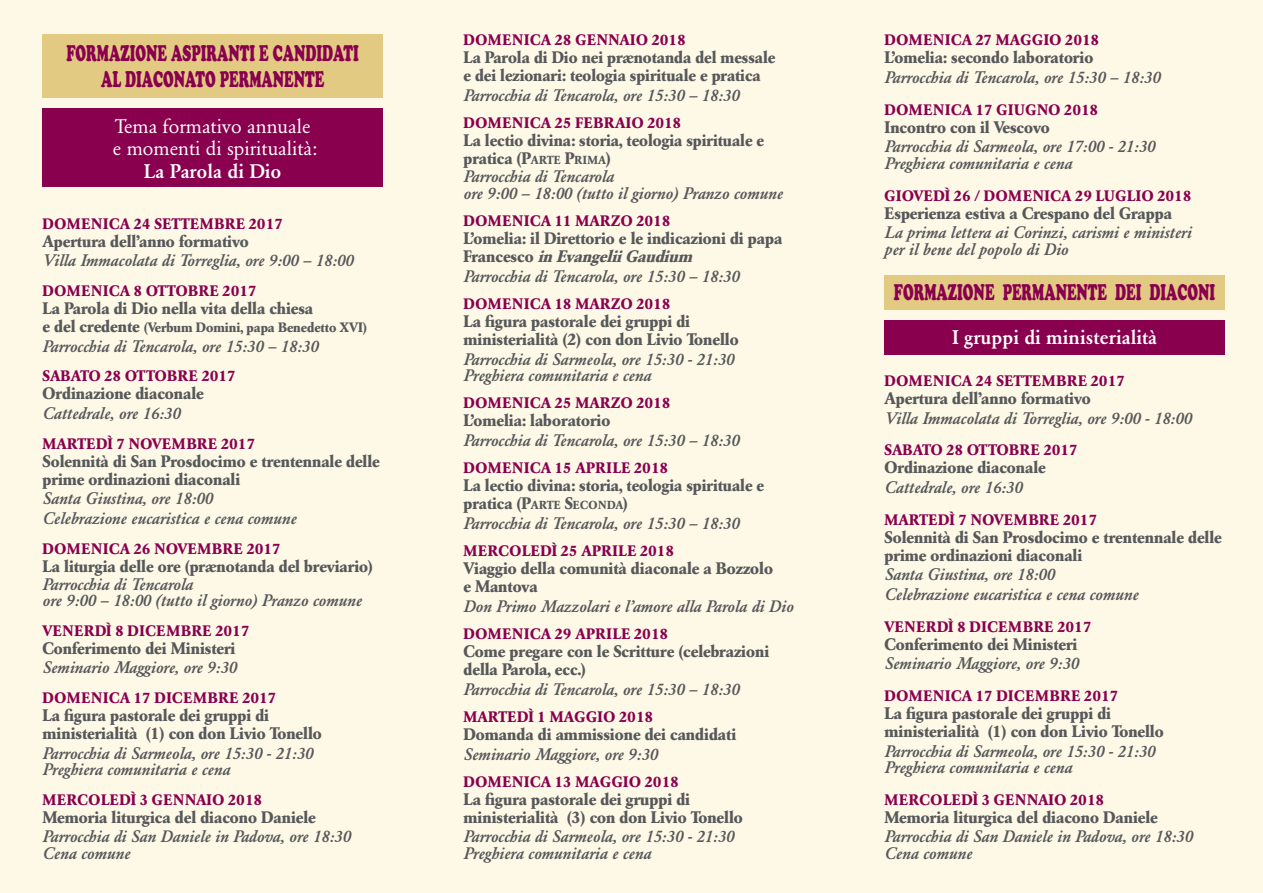
<style>
.page{position:relative;width:1263px;height:893px;background:#fef9e7}
.page>*{position:absolute;margin:0;border:0;box-sizing:border-box;transform-origin:0 0}
.t1{font:22.5px/25.5px "Cooper Black Std";color:#89004f;text-align:center;scale:.58 1}
.t2{font:19.5px/22.5px "Garamond BE";color:#fff}
.t3{font:500 19.5px "Garamond BE";color:#fff}
.t4{font:italic 500 16.5px/16.5px "Garamond BE";color:#57585a}
.t5{font:700 16.5px/18px "Garamond BE";color:#57585a}
.t6{font:700 15px "Garamond BE";letter-spacing:.04em;color:#89004f}
.t7{font:700 15px "Garamond BE";letter-spacing:.02em;color:#89004f}
.t8{font:700 15px "Garamond BE";color:#89004f}
.t9{font:700 13.5px "Garamond BE";color:#57585a}
.t10{font:700 11.55px "Garamond BE";letter-spacing:.02em;color:#57585a}
.s1{font-size:16.5px}
.s2{font-style:italic}
</style>
<div class="page">
<div style="left:43px;top:34px;width:340px;height:64px;background:#e3ca83"></div>
<div style="left:43px;top:109px;width:340px;height:78px;background:#89004f"></div>
<div style="left:884px;top:320px;width:341px;height:34px;background:#89004f"></div>
<div style="left:884px;top:275px;width:341px;height:34px;background:#e3ca83"></div>
<h1 class="t1" style="left:67px;top:40px;width:505px">FORMAZIONE ASPIRANTI E CANDIDATI<br>AL DIACONATO PERMANENTE</h1>
<p class="t2" style="left:113px;top:115px;width:206px">Tema formativo annuale e momenti di spiritualità:</p>
<p class="t3" style="left:144px;top:160px;width:139px">La Parola di Dio</p>
<p class="t6" style="left:43px;top:215px;width:242px">DOMENICA 24 SETTEMBRE 2017</p>
<p class="t5" style="left:43px;top:232px;width:208px">Apertura dell’anno formativo</p>
<p class="t4" style="left:43px;top:252px;width:312px">Villa Immacolata di Torreglia, ore 9:00 – 18:00</p>
<p class="t6" style="left:43px;top:282px;width:216px">DOMENICA 8 OTTOBRE 2017</p>
<p class="t5" style="left:43px;top:299px;width:272px">La Parola di Dio nella vita della chiesa</p>
<p class="t9" style="left:43px;top:320px;width:326px"><span class="s1">e del credente</span> (Verbum Domini, papa Benedetto XVI)</p>
<p class="t4" style="left:43px;top:338px;width:277px">Parrocchia di Tencarola, ore 15:30 – 18:30</p>
<p class="t8" style="left:43px;top:367px;width:195px">SABATO 28 OTTOBRE 2017</p>
<p class="t5" style="left:43px;top:385px;width:163px">Ordinazione diaconale</p>
<p class="t4" style="left:43px;top:405px;width:139px">Cattedrale, ore 16:30</p>
<p class="t7" style="left:43px;top:435px;width:214px">MARTEDÌ 7 NOVEMBRE 2017</p>
<p class="t5" style="left:43px;top:452px;width:339px">Solennità di San Prosdocimo e trentennale delle prime ordinazioni diaconali</p>
<p class="t4" style="left:43px;top:489px;width:256px;line-height:19.5px">Santa Giustina, ore 18:00<br>Celebrazione eucaristica e cena comune</p>
<p class="t6" style="left:43px;top:540px;width:240px">DOMENICA 26 NOVEMBRE 2017</p>
<p class="t5" style="left:43px;top:557px;width:332px">La liturgia delle ore (prænotanda del breviario)</p>
<p class="t4" style="left:43px;top:576px;width:321px">Parrocchia di Tencarola<br>ore 9:00 – 18:00 (tutto il giorno) Pranzo comune</p>
<p class="t6" style="left:43px;top:622px;width:208px">VENERDÌ 8 DICEMBRE 2017</p>
<p class="t5" style="left:43px;top:639px;width:194px">Conferimento dei Ministeri</p>
<p class="t4" style="left:43px;top:659px;width:196px">Seminario Maggiore, ore 9:30</p>
<p class="t6" style="left:43px;top:689px;width:235px">DOMENICA 17 DICEMBRE 2017</p>
<p class="t5" style="left:43px;top:706px;width:281px">La figura pastorale dei gruppi di ministerialità (1) con don Livio Tonello</p>
<p class="t4" style="left:43px;top:745px;width:272px">Parrocchia di Sarmeola, ore 15:30 - 21:30<br>Preghiera comunitaria e cena</p>
<p class="t6" style="left:43px;top:791px;width:221px">MERCOLEDÌ 3 GENNAIO 2018</p>
<p class="t5" style="left:43px;top:808px;width:275px">Memoria liturgica del diacono Daniele</p>
<p class="t4" style="left:43px;top:829px;width:310px">Parrocchia di San Daniele in Padova, ore 18:30<br>Cena comune</p>
<p class="t6" style="left:463px;top:31px;width:224px">DOMENICA 28 GENNAIO 2018</p>
<p class="t5" style="left:463px;top:49px;width:313px">La Parola di Dio nei prænotanda del messale e dei lezionari: teologia spirituale e pratica</p>
<p class="t4" style="left:463px;top:87px;width:277px">Parrocchia di Tencarola, ore 15:30 – 18:30</p>
<p class="t6" style="left:463px;top:114px;width:219px">DOMENICA 25 FEBRAIO 2018</p>
<p class="t5" style="left:463px;top:132px;width:302px">La lectio divina: storia, teologia spirituale e</p>
<p class="t10" style="left:463px;top:153px;width:149px"><span class="s1">pratica</span> <span class="s1">(P</span>ARTE <span class="s1">P</span>RIMA<span class="s1">)</span></p>
<p class="t4" style="left:463px;top:168px;width:321px">Parrocchia di Tencarola<br>ore 9:00 – 18:00 (tutto il giorno) Pranzo comune</p>
<p class="t6" style="left:463px;top:212px;width:208px">DOMENICA 11 MARZO 2018</p>
<p class="t5" style="left:463px;top:229px;width:320px">L’omelia: il Direttorio e le indicazioni di papa<br>F r a n c e s c o <span class="s2">inEvangeliiGaudium</span></p>
<p class="t4" style="left:463px;top:268px;width:277px">Parrocchia di Tencarola, ore 15:30 – 18:30</p>
<p class="t6" style="left:463px;top:295px;width:208px">DOMENICA 18 MARZO 2018</p>
<p class="t5" style="left:463px;top:312px;width:277px">La figura pastorale dei gruppi di ministerialità (2) con don Livio Tonello</p>
<p class="t4" style="left:463px;top:351px;width:272px">Parrocchia di Sarmeola, ore 15:30 - 21:30<br>Preghiera comunitaria e cena</p>
<p class="t6" style="left:463px;top:394px;width:208px">DOMENICA 25 MARZO 2018</p>
<p class="t5" style="left:463px;top:412px;width:148px">L’omelia: laboratorio</p>
<p class="t4" style="left:463px;top:432px;width:277px">Parrocchia di Tencarola, ore 15:30 – 18:30</p>
<p class="t6" style="left:463px;top:459px;width:206px">DOMENICA 15 APRILE 2018</p>
<p class="t5" style="left:463px;top:477px;width:302px">La lectio divina: storia, teologia spirituale e</p>
<p class="t10" style="left:463px;top:499px;width:166px"><span class="s1">pratica</span> <span class="s1">(P</span>ARTE <span class="s1">S</span>ECONDA<span class="s1">)</span></p>
<p class="t4" style="left:463px;top:515px;width:277px">Parrocchia di Tencarola, ore 15:30 – 18:30</p>
<p class="t7" style="left:463px;top:542px;width:212px">MERCOLEDÌ 25 APRILE 2018</p>
<p class="t5" style="left:463px;top:560px;width:311px">Viaggio della comunità diaconale a Bozzolo e Mantova</p>
<p class="t4" style="left:463px;top:598px;width:332px">Don Primo Mazzolari e l’amore alla Parola di Dio</p>
<p class="t6" style="left:463px;top:625px;width:206px">DOMENICA 29 APRILE 2018</p>
<p class="t5" style="left:463px;top:642px;width:307px">Come pregare con le Scritture (celebrazioni della Parola, ecc.)</p>
<p class="t4" style="left:463px;top:681px;width:277px">Parrocchia di Tencarola, ore 15:30 – 18:30</p>
<p class="t7" style="left:463px;top:708px;width:191px">MARTEDÌ 1 MAGGIO 2018</p>
<p class="t5" style="left:463px;top:725px;width:274px">Domanda di ammissione dei candidati</p>
<p class="t4" style="left:463px;top:746px;width:196px">Seminario Maggiore, ore 9:30</p>
<p class="t6" style="left:463px;top:773px;width:217px">DOMENICA 13 MAGGIO 2018</p>
<p class="t5" style="left:463px;top:790px;width:281px">La figura pastorale dei gruppi di ministerialità (3) con don Livio Tonello</p>
<p class="t4" style="left:463px;top:829px;width:272px">Parrocchia di Sarmeola, ore 15:30 - 21:30<br>Preghiera comunitaria e cena</p>
<p class="t6" style="left:884px;top:31px;width:216px">DOMENICA 27 MAGGIO 2018</p>
<p class="t5" style="left:884px;top:49px;width:210px">L’omelia: secondo laboratorio</p>
<p class="t4" style="left:884px;top:69px;width:277px">Parrocchia di Tencarola, ore 15:30 – 18:30</p>
<p class="t6" style="left:884px;top:101px;width:215px">DOMENICA 17 GIUGNO 2018</p>
<p class="t5" style="left:884px;top:118px;width:167px">Incontro con il Vescovo</p>
<p class="t4" style="left:884px;top:138px;width:272px">Parrocchia di Sarmeola, ore 17:00 - 21:30<br>Preghiera comunitaria e cena</p>
<p class="t6" style="left:884px;top:187px;width:308px">GIOVEDÌ 26 / DOMENICA 29 LUGLIO 2018</p>
<p class="t5" style="left:884px;top:204px;width:289px">Esperienza estiva a Crespano del Grappa</p>
<p class="t4" style="left:884px;top:224px;width:309px">La prima lettera ai Corinzi, carismi e ministeri per il bene del popolo di Dio</p>
<h1 class="t1" style="left:894px;top:279px;width:555px">FORMAZIONE PERMANENTE DEI DIACONI</h1>
<p class="t3" style="left:952px;top:326px;width:207px">I gruppi di ministerialità</p>
<p class="t6" style="left:884px;top:372px;width:242px">DOMENICA 24 SETTEMBRE 2017</p>
<p class="t5" style="left:884px;top:389px;width:208px">Apertura dell’anno formativo</p>
<p class="t4" style="left:884px;top:410px;width:309px">Villa Immacolata di Torreglia, ore 9:00 - 18:00</p>
<p class="t8" style="left:884px;top:441px;width:195px">SABATO 28 OTTOBRE 2017</p>
<p class="t5" style="left:884px;top:459px;width:163px">Ordinazione diaconale</p>
<p class="t4" style="left:884px;top:479px;width:139px">Cattedrale, ore 16:30</p>
<p class="t7" style="left:884px;top:511px;width:214px">MARTEDÌ 7 NOVEMBRE 2017</p>
<p class="t5" style="left:884px;top:528px;width:339px">Solennità di San Prosdocimo e trentennale delle prime ordinazioni diaconali</p>
<p class="t4" style="left:884px;top:565px;width:256px;line-height:19.5px">Santa Giustina, ore 18:00<br>Celebrazione eucaristica e cena comune</p>
<p class="t6" style="left:884px;top:618px;width:208px">VENERDÌ 8 DICEMBRE 2017</p>
<p class="t5" style="left:884px;top:635px;width:194px">Conferimento dei Ministeri</p>
<p class="t4" style="left:884px;top:655px;width:196px">Seminario Maggiore, ore 9:30</p>
<p class="t6" style="left:884px;top:687px;width:235px">DOMENICA 17 DICEMBRE 2017</p>
<p class="t5" style="left:884px;top:704px;width:281px">La figura pastorale dei gruppi di ministerialità (1) con don Livio Tonello</p>
<p class="t4" style="left:884px;top:743px;width:272px">Parrocchia di Sarmeola, ore 15:30 - 21:30<br>Preghiera comunitaria e cena</p>
<p class="t6" style="left:884px;top:791px;width:221px">MERCOLEDÌ 3 GENNAIO 2018</p>
<p class="t5" style="left:884px;top:808px;width:275px">Memoria liturgica del diacono Daniele</p>
<p class="t4" style="left:884px;top:829px;width:310px">Parrocchia di San Daniele in Padova, ore 18:30<br>Cena comune</p>
</div>
